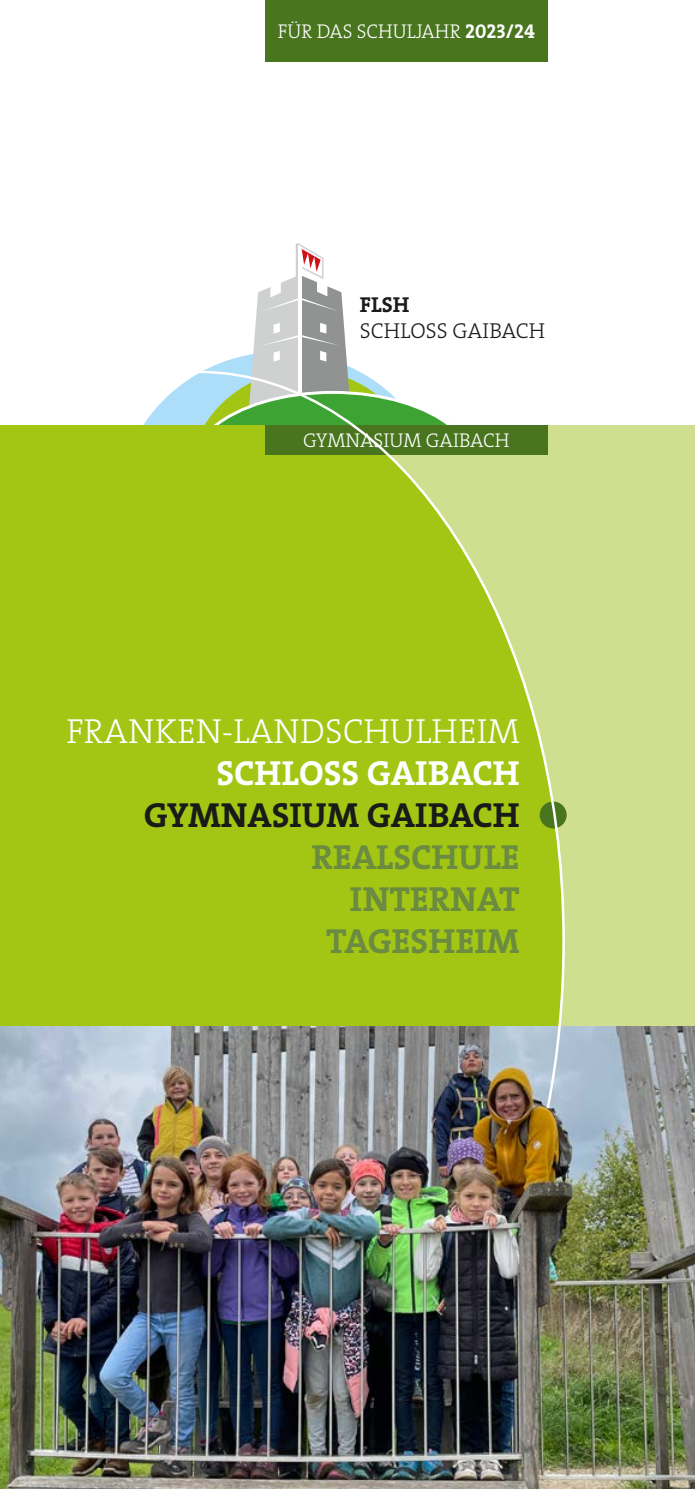
<style>
.page{position:relative;width:695px;height:1489px;background:#fff}
.page>*{position:absolute;margin:0;border:0;box-sizing:border-box;transform-origin:0 0}
.t1{font:700 35px/42px "The Serif";color:#6b8b41;text-align:right}
.t2{font:300 35px "The Serif";color:#fff}
.t3{font:700 35px "The Serif";color:#1a1a18}
.t4{font:700 35px "The Serif";color:#fff}
.t5{font:300 21.75px "The Serif";color:#1a1a18}
.t6{font:700 21.75px "The Serif";color:#1a1a18}
.t7{font:300 20px "The Serif";color:#fff}
.s1{font-family:"The Serif Bold Caps";font-weight:400}
</style>
<div class="page">
<svg style="left:143px;top:243px;width:211px;height:182px"></svg>
<div style="left:0;top:425px;width:694px;height:1063px;background:#a2c613"></div>
<div style="left:566px;top:425px;width:128px;height:601px;background:#d0df8f"></div>
<img style="left:0;top:1026px;width:694px;height:462px">
<div style="left:265px;top:0;width:282px;height:62px;background:#48751e"></div>
<svg style="left:162px;top:369px;width:404px;height:741px"></svg>
<p class="t7" style="left:278px;top:15px;width:259px">FÜR DAS SCHULJAHR <span class="s1">2023/24</span></p>
<p class="t6" style="left:360px;top:286px;width:51px">FLSH</p>
<p class="t5" style="left:360px;top:313px;width:186px">SCHLOSS GAIBACH</p>
<p class="t7" style="left:303px;top:423px;width:208px">GYMNASIUM GAIBACH</p>
<h1 class="t2" style="left:67px;top:701px;width:454px">FRANKEN-LANDSCHULHEIM</h1>
<h1 class="t4" style="left:216px;top:743px;width:305px">SCHLOSS GAIBACH</h1>
<h1 class="t3" style="left:144px;top:785px;width:377px">GYMNASIUM GAIBACH</h1>
<h1 class="t1" style="left:311px;top:834px;width:209px">REALSCHULE<br>INTERNAT<br>TAGESHEIM</h1>
</div>
